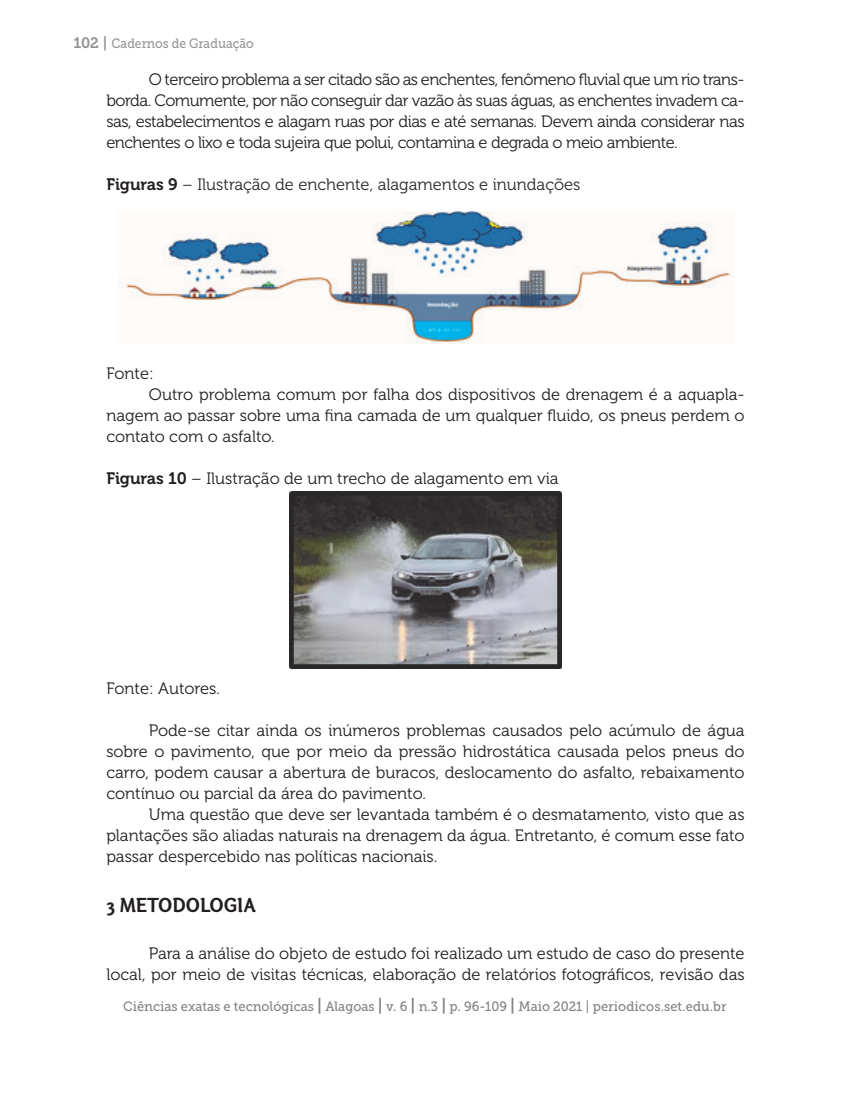
<style>
.page{position:relative;width:851px;height:1106px;background:#fff}
.page>*{position:absolute;margin:0;border:0;box-sizing:border-box;transform-origin:0 0}
.t1{font:21px "Otari Bold Limited";color:#231f20}
.t2{font:16.5px/21px "Museo 300";color:#231f20;text-align:justify}
.t3{font:16.5px "Museo 300";color:#2a2829}
.t4{font:13.5px "Museo Slab 500";color:#808285;scale:.95 1}
.t5{font:13.5px "Museo Slab 500";color:#939598;scale:.9 1}
.s1{font-family:"Museo 700";font-size:15px}
.s2{font-family:"Museo 700";color:#231f20}
.s3{font-family:"Museo 700"}
.s4{font-family:"Museo 700";font-size:16.5px}
</style>
<div class="page">
<img style="left:119px;top:211px;width:614px;height:133px">
<img style="left:289px;top:491px;width:272px;height:177px">
<p class="t5" style="left:73px;top:36px;width:202px"><span class="s1">102 |</span> Cadernos de Graduação</p>
<p class="t2" style="left:106px;top:69px;width:639px;text-indent:43px">O terceiro problema a ser citado são as enchentes, fenômeno fluvial que um rio trans&shy;borda. Comumente, por não conseguir dar vazão às suas águas, as enchentes invadem ca&shy;sas, estabelecimentos e alagam ruas por dias e até semanas. Devem ainda considerar nas enchentes o lixo e toda sujeira que polui, contamina e degrada o meio ambiente.</p>
<p class="t3" style="left:106px;top:175px;width:475px"><span class="s2">Figuras 9</span> – Ilustração de enchente, alagamentos e inundações</p>
<p class="t2" style="left:106px;top:363px;width:49px">Fonte:</p>
<p class="t2" style="left:149px;top:384px;width:597px">Outro problema comum por falha dos dispositivos de drenagem é a aquapla-</p>
<p class="t2" style="left:106px;top:405px;width:639px">nagem ao passar sobre uma fina camada de um qualquer fluido, os pneus perdem o</p>
<p class="t2" style="left:106px;top:426px;width:170px">contato com o asfalto.</p>
<p class="t2" style="left:106px;top:468px;width:453px"><span class="s3">Figuras 10</span> – Ilustração de um trecho de alagamento em via</p>
<p class="t2" style="left:106px;top:678px;width:115px">Fonte: Autores.</p>
<p class="t2" style="left:106px;top:720px;width:639px;text-indent:43px">Pode-se citar ainda os inúmeros problemas causados pelo acúmulo de água sobre o pavimento, que por meio da pressão hidrostática causada pelos pneus do carro, podem causar a abertura de buracos, deslocamento do asfalto, rebaixamento contínuo ou parcial da área do pavimento.</p>
<p class="t2" style="left:106px;top:804px;width:639px;text-indent:43px">Uma questão que deve ser levantada também é o desmatamento, visto que as plantações são aliadas naturais na drenagem da água. Entretanto, é comum esse fato passar despercebido nas políticas nacionais.</p>
<p class="t1" style="left:106px;top:892px;width:150px">3 METODOLOGIA</p>
<p class="t2" style="left:106px;top:942px;width:639px;text-align:right">Para a análise do objeto de estudo foi realizado um estudo de caso do presente local, por meio de visitas técnicas, elaboração de relatórios fotográficos, revisão das</p>
<p class="t4" style="left:123px;top:999px;width:636px">Ciências exatas e tecnológicas <span class="s4">|</span> Alagoas <span class="s4">|</span> v. 6 <span class="s4">|</span> n.3 <span class="s4">|</span> p. 96-109 <span class="s4">|</span> Maio 2021 | periodicos.set.edu.br</p>
</div>
